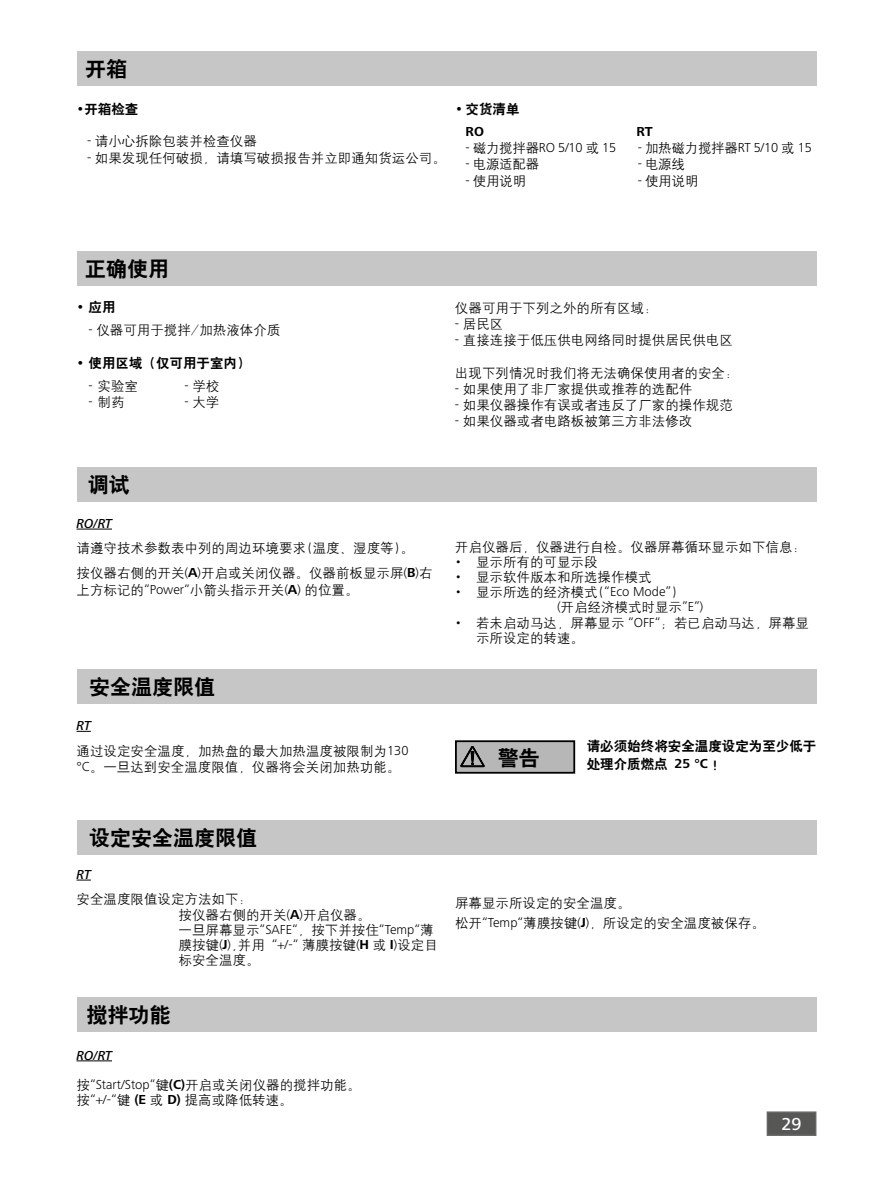
<style>
.page{position:relative;width:893px;height:1187px;background:#fff}
.page>*{position:absolute;margin:0;border:0;box-sizing:border-box;transform-origin:0 0}
.t1{font:21px "H Yb 2 gj";color:#000}
.t2{font:500 18px "Frutiger Next IKA";color:#fff}
.t3{font:13.5px/15px "H Yg 2 gj";color:#000}
.t4{font:13.5px/18px "H Yb 2 gj";color:#000}
.t5{font:300 13.5px "Frutiger Next IKA";letter-spacing:-.02em;color:#000}
.t6{font:italic 500 13.5px "Frutiger Next IKA";letter-spacing:-.01em;color:#000}
.t7{font:700 13.5px "Frutiger Next IKA";color:#000}
.s1{font-family:"Frutiger Next IKA";font-weight:700}
.s2{font-family:"Frutiger Next IKA";font-weight:300}
.s3{font-family:"H Yg 2 gj";font-weight:400}
</style>
<div class="page">
<div style="left:767px;top:1111px;width:49px;height:24px;background:#575756;border:2px solid #666"></div>
<div style="left:77px;top:51px;width:739px;height:34px;background:#c6c6c6"></div>
<div style="left:77px;top:251px;width:739px;height:34px;background:#c6c6c6"></div>
<div style="left:77px;top:467px;width:739px;height:34px;background:#c6c6c6"></div>
<hr style="left:77px;top:528px;width:35px;height:1px;background:#000">
<div style="left:77px;top:669px;width:739px;height:34px;background:#c6c6c6"></div>
<svg style="left:77px;top:731px;width:14px;height:1px"></svg>
<div style="left:77px;top:820px;width:739px;height:34px;background:#c6c6c6"></div>
<svg style="left:77px;top:879px;width:14px;height:1px"></svg>
<svg style="left:77px;top:1060px;width:35px;height:1px"></svg>
<div style="left:77px;top:997px;width:739px;height:34px;background:#c6c6c6"></div>
<div style="left:455px;top:740px;width:120px;height:33px;background:#b8b7b7;border:2px solid #000"></div>
<svg style="left:461px;top:746px;width:24px;height:21px"></svg>
<h1 class="t1" style="left:85px;top:58px;width:44px">开箱</h1>
<p class="t4" style="left:77px;top:100px;width:63px"><span class="s1">•</span>开箱检查</p>
<p class="t3" style="left:87px;top:134px;width:171px"><span class="s2">-</span> 请小心拆除包装并检查仪器</p>
<p class="t3" style="left:87px;top:150px;width:360px"><span class="s2">-</span> 如果发现任何破损，请填写破损报告并立即通知货运公司。</p>
<p class="t4" style="left:455px;top:100px;width:66px"><span class="s1">•</span> 交货清单</p>
<p class="t7" style="left:465px;top:124px;width:20px">RO</p>
<p class="t7" style="left:636px;top:124px;width:18px">RT</p>
<p class="t5" style="left:465px;top:140px;width:152px">- <span class="s3">磁力搅拌器</span>RO 5/10 <span class="s3">或</span> 15</p>
<p class="t5" style="left:638px;top:140px;width:176px">- <span class="s3">加热磁力搅拌器</span>RT 5/10 <span class="s3">或</span> 15</p>
<p class="t3" style="left:465px;top:157px;width:75px"><span class="s2">-</span> 电源适配器</p>
<p class="t3" style="left:638px;top:157px;width:49px"><span class="s2">-</span> 电源线</p>
<p class="t3" style="left:465px;top:173px;width:62px"><span class="s2">-</span> 使用说明</p>
<p class="t3" style="left:638px;top:173px;width:62px"><span class="s2">-</span> 使用说明</p>
<h1 class="t1" style="left:85px;top:258px;width:86px">正确使用</h1>
<p class="t4" style="left:77px;top:298px;width:41px"><span class="s1">•</span> 应用</p>
<p class="t3" style="left:89px;top:322px;width:193px"><span class="s2">-</span> 仪器可用于搅拌/加热液体介质</p>
<p class="t4" style="left:77px;top:353px;width:176px"><span class="s1">•</span> 使用区域（仅可用于室内）</p>
<p class="t3" style="left:89px;top:378px;width:51px"><span class="s2">-</span> 实验室</p>
<p class="t3" style="left:185px;top:378px;width:36px"><span class="s2">-</span> 学校</p>
<p class="t3" style="left:89px;top:394px;width:38px"><span class="s2">-</span> 制药</p>
<p class="t3" style="left:185px;top:394px;width:36px"><span class="s2">-</span> 大学</p>
<h1 class="t1" style="left:88px;top:474px;width:43px">调试</h1>
<p class="t6" style="left:77px;top:515px;width:37px">RO/RT</p>
<p class="t3" style="left:77px;top:535px;width:358px;line-height:25.5px">请遵守技术参数表中列的周边环境要求(温度、湿度等)。<br>按仪器右侧的开关<span class="s2">(</span><span class="s1">A</span><span class="s2">)</span>开启或关闭仪器。仪器前板显示屏<span class="s2">(</span><span class="s1">B</span><span class="s2">)</span>右</p>
<p class="t3" style="left:77px;top:582px;width:283px">上方标记的<span class="s2">“Power“</span>小箭头指示开关<span class="s2">(</span><span class="s1">A</span><span class="s2">)</span> 的位置。</p>
<p class="t3" style="left:455px;top:300px;width:204px">仪器可用于下列之外的所有区域：</p>
<p class="t3" style="left:455px;top:316px;width:50px"><span class="s2">-</span> 居民区</p>
<p class="t3" style="left:455px;top:332px;width:279px"><span class="s2">-</span> 直接连接于低压供电网络同时提供居民供电区</p>
<p class="t3" style="left:455px;top:365px;width:285px">出现下列情况时我们将无法确保使用者的安全：</p>
<p class="t3" style="left:455px;top:381px;width:239px"><span class="s2">-</span> 如果使用了非厂家提供或推荐的选配件</p>
<p class="t3" style="left:455px;top:397px;width:279px"><span class="s2">-</span> 如果仪器操作有误或者违反了厂家的操作规范</p>
<p class="t3" style="left:455px;top:413px;width:239px"><span class="s2">-</span> 如果仪器或者电路板被第三方非法修改</p>
<p class="t3" style="left:455px;top:540px;width:353px">开启仪器后，仪器进行自检。仪器屏幕循环显示如下信息：</p>
<p class="t3" style="left:455px;top:555px;width:144px"><span class="s2">•</span> 显示所有的可显示段</p>
<p class="t3" style="left:455px;top:570px;width:198px"><span class="s2">•</span> 显示软件版本和所选操作模式</p>
<p class="t3" style="left:557px;top:585px;width:148px;text-indent:-102px"><span class="s2">•</span> 显示所选的经济模式(<span class="s2">“Eco Mode”</span>)<br><span class="s2">(</span>开启经济模式时显示<span class="s2">”E”)</span></p>
<p class="t3" style="left:476px;top:615px;width:335px;text-indent:-21px"><span class="s2">•</span> 若未启动马达，屏幕显示 <span class="s2">“OFF“</span>；若已启动马达，屏幕显示所设定的转速。</p>
<h1 class="t1" style="left:89px;top:676px;width:127px">安全温度限值</h1>
<p class="t6" style="left:77px;top:717px;width:16px">RT</p>
<p class="t3" style="left:77px;top:742px;width:333px;line-height:15.8px">通过设定安全温度，加热盘的最大加热温度被限制为<span class="s2">130 °C</span>。一旦达到安全温度限值，仪器将会关闭加热功能。</p>
<p class="t4" style="left:587px;top:737px;width:231px">请必须始终将安全温度设定为至少低于处理介质燃点 <span class="s1">25 °C</span> ！</p>
<h1 class="t1" style="left:498px;top:747px;width:43px">警告</h1>
<h1 class="t1" style="left:89px;top:826px;width:169px">设定安全温度限值</h1>
<p class="t6" style="left:77px;top:866px;width:16px">RT</p>
<p class="t3" style="left:179px;top:890px;width:194px;line-height:16.5px;text-indent:-102px">安全温度限值设定方法如下：<br>按仪器右侧的开关<span class="s2">(</span><span class="s1">A</span><span class="s2">)</span>开启仪器。</p>
<p class="t3" style="left:179px;top:922px;width:261px">一旦屏幕显示<span class="s2">“SAFE“</span>，按下并按住<span class="s2">“Temp“</span>薄膜按键<span class="s2">(</span><span class="s1">J</span><span class="s2">)</span>,并用 <span class="s2">“+/-“</span> 薄膜按键<span class="s2">(</span><span class="s1">H</span> 或 <span class="s1">I</span><span class="s2">)</span>设定目标安全温度。</p>
<h1 class="t1" style="left:87px;top:1004px;width:85px">搅拌功能</h1>
<p class="t6" style="left:77px;top:1047px;width:37px">RO/RT</p>
<p class="t3" style="left:77px;top:1077px;width:286px">按<span class="s2">“Start/Stop“</span>键<span class="s1">(C)</span>开启或关闭仪器的搅拌功能。按<span class="s2">“+/-“</span>键 <span class="s1">(E</span> 或 <span class="s1">D)</span> 提高或降低转速。</p>
<p class="t3" style="left:455px;top:892px;width:311px;line-height:20.2px">屏幕显示所设定的安全温度。<br>松开<span class="s2">“Temp“</span>薄膜按键<span class="s2">(</span><span class="s1">J</span><span class="s2">)</span>，所设定的安全温度被保存。</p>
<h2 class="t2" style="left:781px;top:1113px;width:22px">29</h2>
</div>
